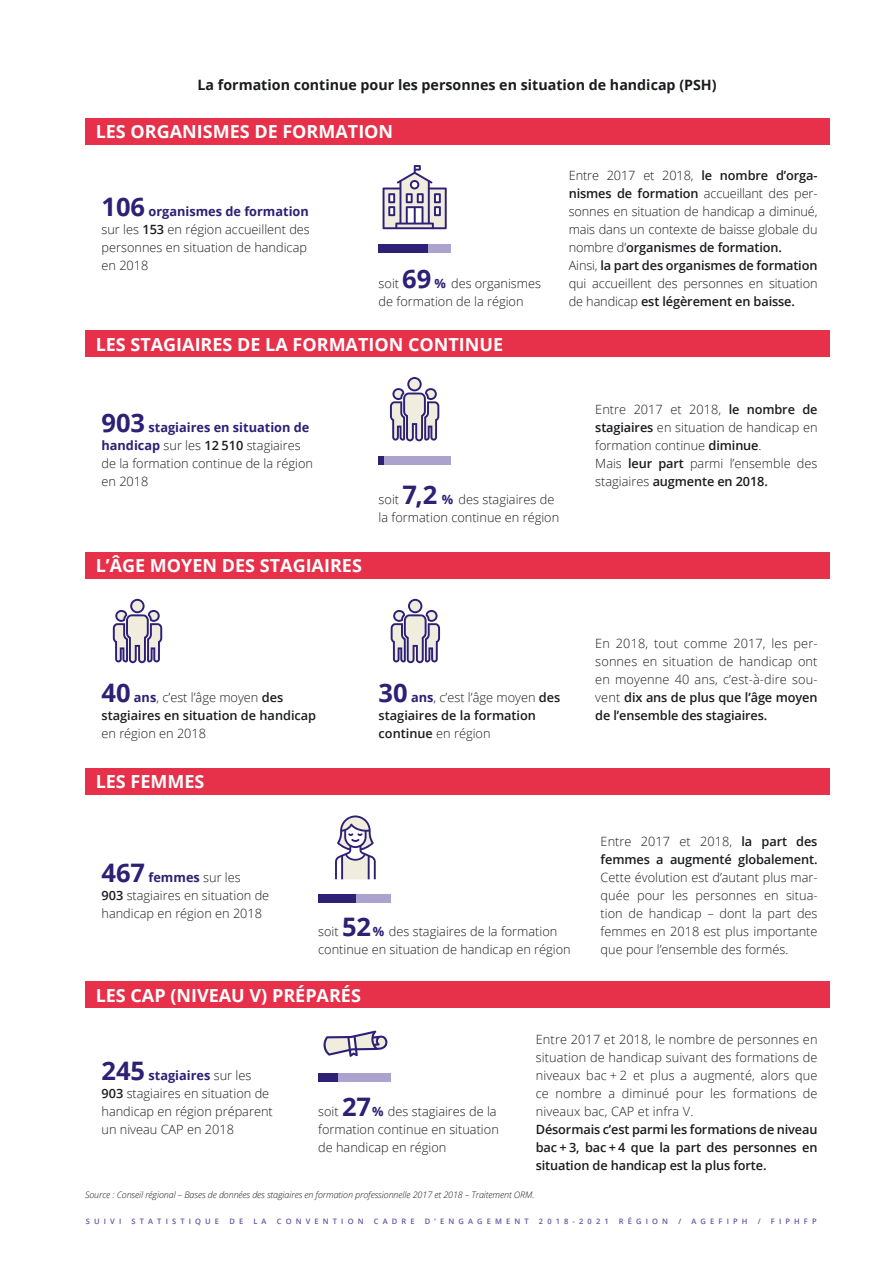
<style>
.page{position:relative;width:893px;height:1263px;background:#fff}
.page>*{position:absolute;margin:0;border:0;box-sizing:border-box;transform-origin:0 0}
.t1{font:700 18px "Open Sans";color:#fff}
.t2{font:700 14.25px "Open Sans";color:#1b1c20}
.t3{font:300 12.75px/18px "Open Sans";color:#1b1c20}
.t4{font:600 12.75px/18px "Open Sans";color:#1b1c20}
.t5{font:italic 300 9px "Open Sans";letter-spacing:-.01em;color:#1b1c20}
.t6{font:600 7.5px "Open Sans";letter-spacing:.55em;color:#66519f}
.s1{font-weight:700;font-size:25.5px;color:#2d2075}
.s2{font-weight:700;color:#2d2075}
.s3{font-weight:600}
.s4{font-weight:300}
</style>
<div class="page">
<div style="left:85px;top:118px;width:744px;height:27px;background:#e73049"></div>
<svg style="left:383px;top:165px;width:64px;height:64px"></svg>
<div style="left:379px;top:244px;width:72px;height:9px;background:#aca2ce"></div>
<div style="left:85px;top:330px;width:744px;height:27px;background:#e73049"></div>
<svg style="left:113px;top:599px;width:49px;height:64px"></svg>
<svg style="left:391px;top:599px;width:49px;height:64px"></svg>
<div style="left:85px;top:552px;width:744px;height:27px;background:#e73049"></div>
<div style="left:85px;top:768px;width:744px;height:27px;background:#e73049"></div>
<div style="left:85px;top:981px;width:744px;height:27px;background:#e73049"></div>
<svg style="left:390px;top:377px;width:49px;height:64px"></svg>
<div style="left:379px;top:456px;width:72px;height:9px;background:#aca2ce"></div>
<div style="left:318px;top:894px;width:72px;height:9px;background:#aca2ce"></div>
<div style="left:318px;top:1073px;width:72px;height:8px;background:#aca2ce"></div>
<div style="left:379px;top:244px;width:49px;height:9px;background:#2d2075"></div>
<div style="left:379px;top:456px;width:5px;height:9px;background:#2d2075"></div>
<div style="left:318px;top:894px;width:38px;height:9px;background:#2d2075"></div>
<div style="left:318px;top:1073px;width:20px;height:8px;background:#2d2075"></div>
<svg style="left:323px;top:1030px;width:65px;height:27px"></svg>
<svg style="left:335px;top:815px;width:41px;height:64px"></svg>
<p class="t2" style="left:198px;top:75px;width:521px">La formation continue pour les personnes en situation de handicap (PSH)</p>
<p class="t1" style="left:96px;top:119px;width:299px">LES ORGANISMES DE FORMATION</p>
<p class="t3" style="left:102px;top:202px;width:210px"><span class="s1">106</span> <span class="s2">organismes de formation </span>sur les <span class="s3">153</span> en région accueillent des personnes en situation de handicap en 2018</p>
<p class="t3" style="left:379px;top:274px;width:164px">soit <span class="s1">69</span> <span class="s2">%</span> des organismes de formation de la région</p>
<p class="t1" style="left:96px;top:331px;width:409px">LES STAGIAIRES DE LA FORMATION CONTINUE</p>
<p class="t3" style="left:569px;top:166px;width:250px;text-align:justify">Entre 2017 et 2018, <span class="s3">le nombre d’orga&shy;nismes de formation</span> accueillant des per&shy;sonnes en situation de handicap a diminué, mais dans un contexte de baisse globale du nombre d’<span class="s3">organismes de formation.</span></p>
<p class="t3" style="left:569px;top:256px;width:250px;text-align:justify">Ainsi, <span class="s3">la part des organismes de formation </span>qui accueillent des personnes en situation de handicap <span class="s3">est légèrement en baisse.</span></p>
<p class="t3" style="left:102px;top:418px;width:213px"><span class="s1">903</span> <span class="s2">stagiaires en situation de handicap</span> sur les <span class="s3">12 510</span> stagiaires de la formation continue de la région en 2018</p>
<p class="t3" style="left:595px;top:400px;width:224px;text-align:justify">Entre 2017 et 2018, <span class="s3">le nombre de stagiaires</span> en situation de handicap en formation continue <span class="s3">diminue</span>.</p>
<p class="t3" style="left:595px;top:454px;width:224px">Mais <span class="s3">leur part</span> parmi l’ensemble des stagiaires <span class="s3">augmente en 2018.</span></p>
<p class="t3" style="left:379px;top:490px;width:182px">soit <span class="s1">7,2</span> <span class="s2">%</span> des stagiaires de la formation continue en région</p>
<p class="t1" style="left:96px;top:553px;width:268px">L’ÂGE MOYEN DES STAGIAIRES</p>
<p class="t4" style="left:102px;top:688px;width:216px"><span class="s1">40</span> <span class="s2">ans</span><span class="s4">, c’est l’âge moyen</span> des stagiaires en situation de handicap <span class="s4">en région en 2018</span></p>
<p class="t4" style="left:379px;top:688px;width:183px"><span class="s1">30</span> <span class="s2">ans</span><span class="s4">, c’est l’âge moyen</span> des stagiaires de la formation continue <span class="s4">en région</span></p>
<p class="t1" style="left:96px;top:769px;width:110px">LES FEMMES</p>
<p class="t3" style="left:102px;top:868px;width:169px"><span class="s1">467</span> <span class="s2">femmes</span> sur les<br><span class="s3">903</span> stagiaires en situation de handicap en région en 2018</p>
<p class="t3" style="left:318px;top:922px;width:254px">soit <span class="s1">52</span> <span class="s2">%</span> des stagiaires de la formation continue en situation de handicap en région</p>
<p class="t1" style="left:96px;top:982px;width:267px">LES CAP (NIVEAU V) PRÉPARÉS</p>
<p class="t3" style="left:595px;top:634px;width:224px;text-align:justify">En 2018, tout comme 2017, les per&shy;sonnes en situation de handicap ont en moyenne 40 ans, c’est-à-dire sou&shy;vent <span class="s3">dix ans de plus que l’âge moyen de l’ensemble des stagiaires.</span></p>
<p class="t3" style="left:601px;top:832px;width:218px;text-align:justify">Entre 2017 et 2018, <span class="s3">la part des femmes a augmenté globalement.<br></span>Cette évolution est d’autant plus mar&shy;quée pour les personnes en situa&shy;tion de handicap – dont la part des femmes en 2018 est plus importante que pour l’ensemble des formés.</p>
<p class="t3" style="left:536px;top:1030px;width:283px;text-align:justify">Entre 2017 et 2018, le nombre de personnes en situation de handicap suivant des formations de niveaux bac + 2 et plus a augmenté, alors que ce nombre a diminué pour les formations de niveaux bac, CAP et infra V.</p>
<p class="t4" style="left:536px;top:1120px;width:283px;text-align:justify">Désormais c’est parmi les formations de niveau bac + 3, bac + 4 que la part des personnes en situation de handicap est la plus forte.</p>
<p class="t3" style="left:102px;top:1066px;width:173px"><span class="s1">245</span> <span class="s2">stagiaires</span> sur les<br><span class="s3">903</span> stagiaires en situation de handicap en région préparent un niveau CAP en 2018</p>
<p class="t3" style="left:318px;top:1102px;width:182px">soit <span class="s1">27</span> <span class="s2">%</span> des stagiaires de la formation continue en situation de handicap en région</p>
<p class="t5" style="left:85px;top:1188px;width:451px">Source : Conseil régional – Bases de données des stagiaires en formation professionnelle 2017 et 2018 – Traitement ORM.</p>
<p class="t6" style="left:86px;top:1216px;width:37px">SUIVI</p>
<p class="t6" style="left:132px;top:1216px;width:89px">STATISTIQUE</p>
<p class="t6" style="left:229px;top:1216px;width:15px">D E</p>
<p class="t6" style="left:253px;top:1216px;width:15px">L A</p>
<p class="t6" style="left:277px;top:1216px;width:88px">CONVENTION</p>
<p class="t6" style="left:374px;top:1216px;width:42px">CADRE</p>
<p class="t6" style="left:425px;top:1216px;width:105px">D’ENGAGEMENT</p>
<p class="t6" style="left:539px;top:1216px;width:71px">2018-2021</p>
<p class="t6" style="left:619px;top:1216px;width:51px">RÉGION</p>
<p class="t6" style="left:678px;top:1216px;width:4px">/</p>
<p class="t6" style="left:691px;top:1216px;width:57px">AGEFIPH</p>
<p class="t6" style="left:758px;top:1216px;width:4px">/</p>
<p class="t6" style="left:771px;top:1216px;width:47px">FIPHFP</p>
</div>
